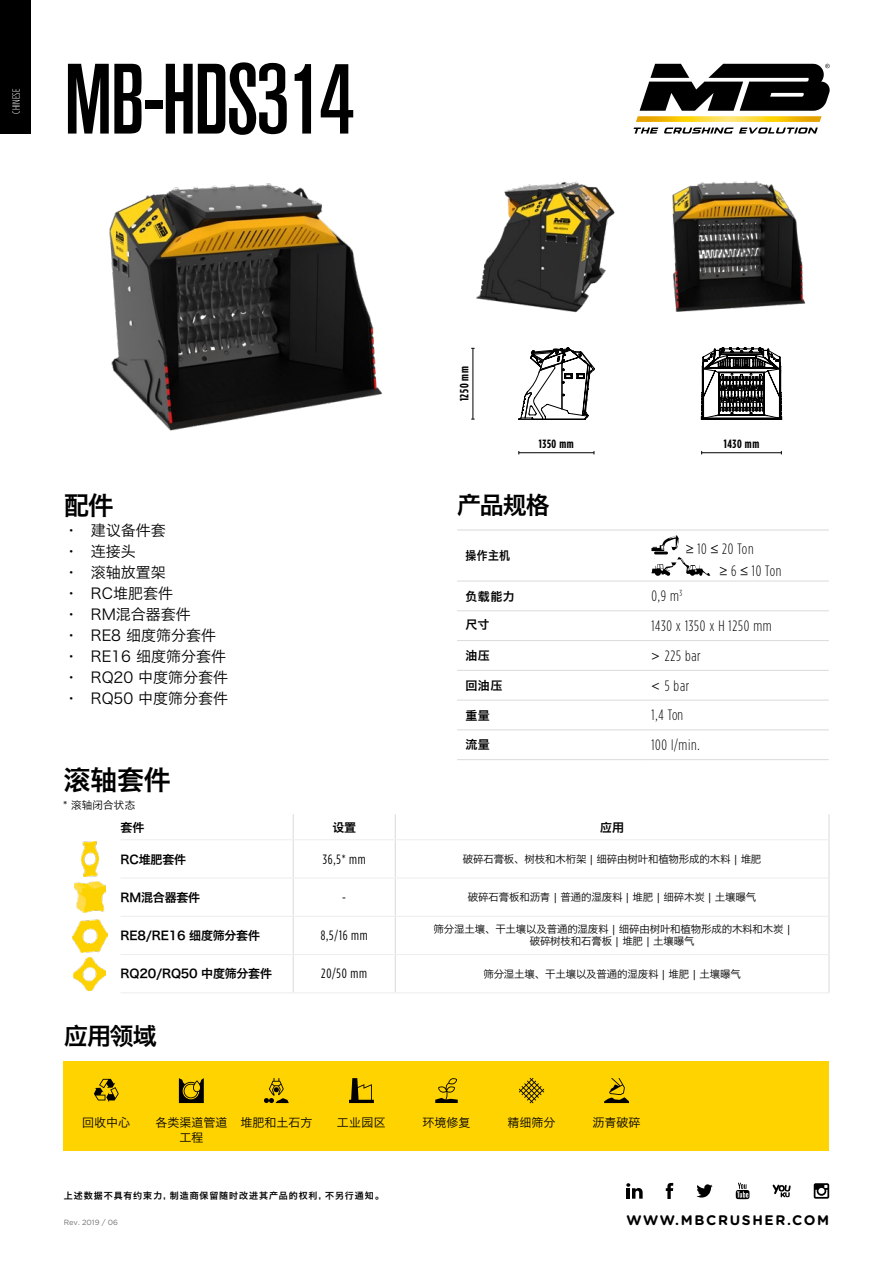
<style>
.page{position:relative;width:893px;height:1263px;background:#fff}
.page>*{position:absolute;margin:0;border:0;box-sizing:border-box;transform-origin:0 0}
.t1{font:500 condensed 98.85px "Akzidenz Grotesk BQ";letter-spacing:-.03em;color:#000}
.t2{font:27px "Hiragino Sans GB W6";color:#000}
.t3{font:25.5px "Hiragino Sans GB W6";color:#000}
.t4{font:24px "Hiragino Sans GB W6";letter-spacing:-.05em;color:#000}
.t5{font:15px "Hiragino Sans GB W3";color:#000}
.Paragrafo_base{font:300 15px "Gotham Condensed";letter-spacing:.05em;color:#000}
.t6{font:700 13.8px "Gotham Rounded";letter-spacing:.12em;color:#000}
.t7{font:13.5px "Gotham Condensed";letter-spacing:.06em;color:#000}
.t8{font:12px "Hiragino Sans GB W6";letter-spacing:-.02em;color:#000}
.t9{font:12px/15px "Hiragino Sans GB W3";color:#000;text-align:center}
.t10{font:700 12px "Gotham Condensed";letter-spacing:.05em;color:#000}
.t11{font:12px "Hiragino Sans GB W6";letter-spacing:-.02em;color:#000;scale:.91 1}
.t12{font:10.5px/12px "Hiragino Sans GB W3";letter-spacing:-.02em;color:#000;text-align:center}
.t13{font:300 10.5px "Gotham Condensed";letter-spacing:.01em;color:#fff}
.t14{font:9px "Hiragino Sans GB W6";letter-spacing:.105em;color:#000}
.t15{font:7.5px "Gotham";color:#706f6f}
.s1{font-family:"Century Gothic";font-weight:400;font-size:13.5px}
</style>
<div class="page">
<div style="left:64px;top:1061px;width:765px;height:89px;background:#ffd300"></div>
<div style="left:0;top:0;width:31px;height:134px;background:#000"></div>
<img style="left:73px;top:919px;width:34px;height:33px">
<img style="left:81px;top:841px;width:18px;height:35px">
<img style="left:74px;top:958px;width:32px;height:32px">
<img style="left:75px;top:882px;width:30px;height:30px">
<svg style="left:633px;top:128px;width:185px;height:6px"></svg>
<svg style="left:636px;top:64px;width:194px;height:58px"></svg>
<img style="left:476px;top:181px;width:139px;height:132px">
<img style="left:672px;top:181px;width:133px;height:131px">
<img style="left:109px;top:183px;width:273px;height:248px">
<svg style="left:518px;top:348px;width:76px;height:72px"></svg>
<svg style="left:701px;top:348px;width:81px;height:72px"></svg>
<hr style="left:643px;top:581px;width:186px;height:1px;background:#dadada">
<hr style="left:643px;top:610px;width:186px;height:1px;background:#dadada">
<hr style="left:643px;top:640px;width:186px;height:1px;background:#dadada">
<hr style="left:643px;top:670px;width:186px;height:1px;background:#dadada">
<hr style="left:643px;top:700px;width:186px;height:1px;background:#dadada">
<hr style="left:643px;top:729px;width:186px;height:1px;background:#dadada">
<hr style="left:643px;top:759px;width:186px;height:1px;background:#dadada">
<hr style="left:643px;top:530px;width:186px;height:1px;background:#dadada">
<svg style="left:651px;top:535px;width:59px;height:41px"></svg>
<svg style="left:666px;top:1183px;width:7px;height:16px"></svg>
<svg style="left:772px;top:1184px;width:19px;height:13px"></svg>
<svg style="left:696px;top:1184px;width:17px;height:13px"></svg>
<svg style="left:626px;top:1183px;width:17px;height:16px"></svg>
<svg style="left:736px;top:1183px;width:13px;height:16px"></svg>
<svg style="left:814px;top:1183px;width:15px;height:16px"></svg>
<hr style="left:519px;top:452px;width:75px;height:1px;background:#000">
<hr style="left:472px;top:348px;width:1px;height:71px;background:#000">
<hr style="left:702px;top:452px;width:79px;height:1px;background:#000">
<svg style="left:94px;top:1079px;width:25px;height:23px"></svg>
<svg style="left:179px;top:1078px;width:25px;height:25px"></svg>
<svg style="left:264px;top:1078px;width:25px;height:25px"></svg>
<svg style="left:349px;top:1078px;width:25px;height:25px"></svg>
<svg style="left:435px;top:1078px;width:23px;height:25px"></svg>
<svg style="left:519px;top:1078px;width:25px;height:25px"></svg>
<svg style="left:604px;top:1078px;width:25px;height:25px"></svg>
<svg style="left:293px;top:814px;width:1px;height:25px"></svg>
<svg style="left:829px;top:814px;width:1px;height:26px"></svg>
<hr style="left:293px;top:840px;width:1px;height:38px;background:#dadada">
<hr style="left:829px;top:840px;width:1px;height:38px;background:#dadada">
<hr style="left:293px;top:878px;width:1px;height:38px;background:#dadada">
<hr style="left:829px;top:878px;width:1px;height:38px;background:#dadada">
<hr style="left:293px;top:917px;width:1px;height:37px;background:#dadada">
<hr style="left:829px;top:916px;width:1px;height:38px;background:#dadada">
<hr style="left:293px;top:955px;width:1px;height:37px;background:#dadada">
<hr style="left:829px;top:954px;width:1px;height:38px;background:#dadada">
<svg style="left:395px;top:814px;width:1px;height:25px"></svg>
<hr style="left:395px;top:840px;width:1px;height:38px;background:#dadada">
<hr style="left:395px;top:878px;width:1px;height:38px;background:#dadada">
<hr style="left:395px;top:917px;width:1px;height:37px;background:#dadada">
<hr style="left:395px;top:955px;width:1px;height:37px;background:#dadada">
<hr style="left:121px;top:839px;width:172px;height:1px;background:#ededed">
<hr style="left:395px;top:839px;width:434px;height:1px;background:#ededed">
<hr style="left:121px;top:878px;width:172px;height:1px;background:#ededed">
<hr style="left:395px;top:878px;width:434px;height:1px;background:#ededed">
<hr style="left:121px;top:916px;width:172px;height:1px;background:#ededed">
<hr style="left:395px;top:916px;width:434px;height:1px;background:#ededed">
<hr style="left:121px;top:954px;width:172px;height:1px;background:#ededed">
<hr style="left:395px;top:954px;width:434px;height:1px;background:#ededed">
<hr style="left:121px;top:992px;width:172px;height:1px;background:#ededed">
<hr style="left:395px;top:992px;width:434px;height:1px;background:#ededed">
<hr style="left:293px;top:839px;width:102px;height:1px;background:#ededed">
<hr style="left:293px;top:878px;width:102px;height:1px;background:#ededed">
<hr style="left:293px;top:916px;width:102px;height:1px;background:#ededed">
<hr style="left:293px;top:954px;width:102px;height:1px;background:#ededed">
<hr style="left:293px;top:992px;width:102px;height:1px;background:#ededed">
<hr style="left:457px;top:581px;width:186px;height:1px;background:#dadada">
<hr style="left:457px;top:610px;width:186px;height:1px;background:#dadada">
<hr style="left:457px;top:640px;width:186px;height:1px;background:#dadada">
<hr style="left:457px;top:670px;width:186px;height:1px;background:#dadada">
<hr style="left:457px;top:700px;width:186px;height:1px;background:#dadada">
<hr style="left:457px;top:729px;width:186px;height:1px;background:#dadada">
<hr style="left:457px;top:759px;width:186px;height:1px;background:#dadada">
<hr style="left:457px;top:530px;width:186px;height:1px;background:#dadada">
<p class="t13" style="left:11px;top:114px;width:26px;rotate:-90deg">CHINESE</p>
<p class="t1" style="left:64px;top:43px;width:293px">MB-HDS314</p>
<h3 class="t3" style="left:64px;top:489px;width:51px">配件</h3>
<h3 class="t5" style="left:64px;top:521px;width:103px">• 建议备件套</h3>
<h3 class="t5" style="left:64px;top:542px;width:73px">• 连接头</h3>
<h3 class="t5" style="left:64px;top:563px;width:103px">• 滚轴放置架</h3>
<h3 class="t5" style="left:64px;top:584px;width:111px">• RC堆肥套件</h3>
<h3 class="t5" style="left:64px;top:605px;width:129px">• RM混合器套件</h3>
<h3 class="t5" style="left:64px;top:626px;width:154px">• RE8 细度筛分套件</h3>
<h3 class="t5" style="left:64px;top:647px;width:164px">• RE16 细度筛分套件</h3>
<h3 class="t5" style="left:64px;top:668px;width:166px">• RQ20 中度筛分套件</h3>
<h3 class="t5" style="left:64px;top:689px;width:166px">• RQ50 中度筛分套件</h3>
<h2 class="t2" style="left:64px;top:762px;width:109px">滚轴套件</h2>
<p class="t12" style="left:64px;top:799px;width:73px">* 滚轴闭合状态</p>
<p class="t10" style="left:457px;top:401px;width:36px;rotate:-90deg">1250 mm</p>
<p class="t10" style="left:539px;top:437px;width:36px">1350 mm</p>
<p class="t10" style="left:724px;top:437px;width:37px">1430 mm</p>
<h3 class="t4" style="left:457px;top:489px;width:94px">产品规格</h3>
<p class="t11" style="left:466px;top:548px;width:50px">操作主机</p>
<p class="t8" style="left:466px;top:588px;width:51px">负载能力</p>
<p class="t8" style="left:466px;top:617px;width:25px">尺寸</p>
<p class="t8" style="left:466px;top:648px;width:26px">油压</p>
<p class="t8" style="left:466px;top:677px;width:38px">回油压</p>
<p class="t8" style="left:466px;top:707px;width:26px">重量</p>
<p class="t8" style="left:466px;top:737px;width:26px">流量</p>
<p class="Paragrafo_base" style="left:686px;top:541px;width:69px"><span class="s1">≥</span> 10 <span class="s1">≤</span> 20 Ton</p>
<p class="Paragrafo_base" style="left:720px;top:563px;width:63px"><span class="s1">≥</span> 6 <span class="s1">≤</span> 10 Ton</p>
<p class="Paragrafo_base" style="left:651px;top:588px;width:32px">0,9 m<sup>3</sup></p>
<p class="Paragrafo_base" style="left:651px;top:618px;width:122px">1430 x 1350 x H 1250 mm</p>
<p class="Paragrafo_base" style="left:651px;top:648px;width:51px"><span class="s1">&gt;</span> 225 bar</p>
<p class="Paragrafo_base" style="left:651px;top:677px;width:39px"><span class="s1">&lt;</span> 5 bar</p>
<p class="Paragrafo_base" style="left:651px;top:707px;width:33px">1,4 Ton</p>
<p class="Paragrafo_base" style="left:651px;top:737px;width:50px">100 l/min.</p>
<p class="t8" style="left:121px;top:819px;width:25px">套件</p>
<p class="t8" style="left:332px;top:819px;width:25px">设置</p>
<p class="t8" style="left:600px;top:819px;width:25px">应用</p>
<p class="t8" style="left:121px;top:851px;width:67px">RC堆肥套件</p>
<p class="t7" style="left:323px;top:852px;width:44px">36,5* mm</p>
<p class="t12" style="left:463px;top:853px;width:300px">破碎石膏板、树枝和木桁架 | 细碎由树叶和植物形成的木料 | 堆肥</p>
<p class="t8" style="left:121px;top:889px;width:81px">RM混合器套件</p>
<p class="t7" style="left:342px;top:890px;width:5px">-</p>
<p class="t12" style="left:468px;top:891px;width:290px">破碎石膏板和沥青 | 普通的湿废料 | 堆肥 | 细碎木炭 | 土壤曝气</p>
<p class="t8" style="left:121px;top:928px;width:141px">RE8/RE16 细度筛分套件</p>
<p class="t7" style="left:321px;top:928px;width:48px">8,5/16 mm</p>
<p class="t12" style="left:434px;top:923px;width:359px">筛分湿土壤、干土壤以及普通的湿废料 | 细碎由树叶和植物形成的木料和木炭 |破碎树枝和石膏板 | 堆肥 | 土壤曝气</p>
<p class="t8" style="left:121px;top:966px;width:153px">RQ20/RQ50 中度筛分套件</p>
<p class="t7" style="left:321px;top:966px;width:47px">20/50 mm</p>
<p class="t12" style="left:483px;top:967px;width:259px">筛分湿土壤、干土壤以及普通的湿废料 | 堆肥 | 土壤曝气</p>
<h3 class="t4" style="left:64px;top:1020px;width:94px">应用领域</h3>
<p class="t9" style="left:82px;top:1115px;width:50px">回收中心</p>
<p class="t9" style="left:155px;top:1115px;width:73px">各类渠道管道工程</p>
<p class="t9" style="left:240px;top:1115px;width:73px">堆肥和土石方</p>
<p class="t9" style="left:337px;top:1115px;width:51px">工业园区</p>
<p class="t9" style="left:422px;top:1115px;width:49px">环境修复</p>
<p class="t9" style="left:507px;top:1115px;width:49px">精细筛分</p>
<p class="t9" style="left:593px;top:1115px;width:49px">沥青破碎</p>
<p class="t14" style="left:64px;top:1190px;width:321px">上述数据不具有约束力，制造商保留随时改进其产品的权利，不另行通知。</p>
<p class="t15" style="left:64px;top:1217px;width:56px">Rev. 2019 / 06</p>
<h3 class="t6" style="left:626px;top:1210px;width:204px">WWW.MBCRUSHER.COM</h3>
</div>
